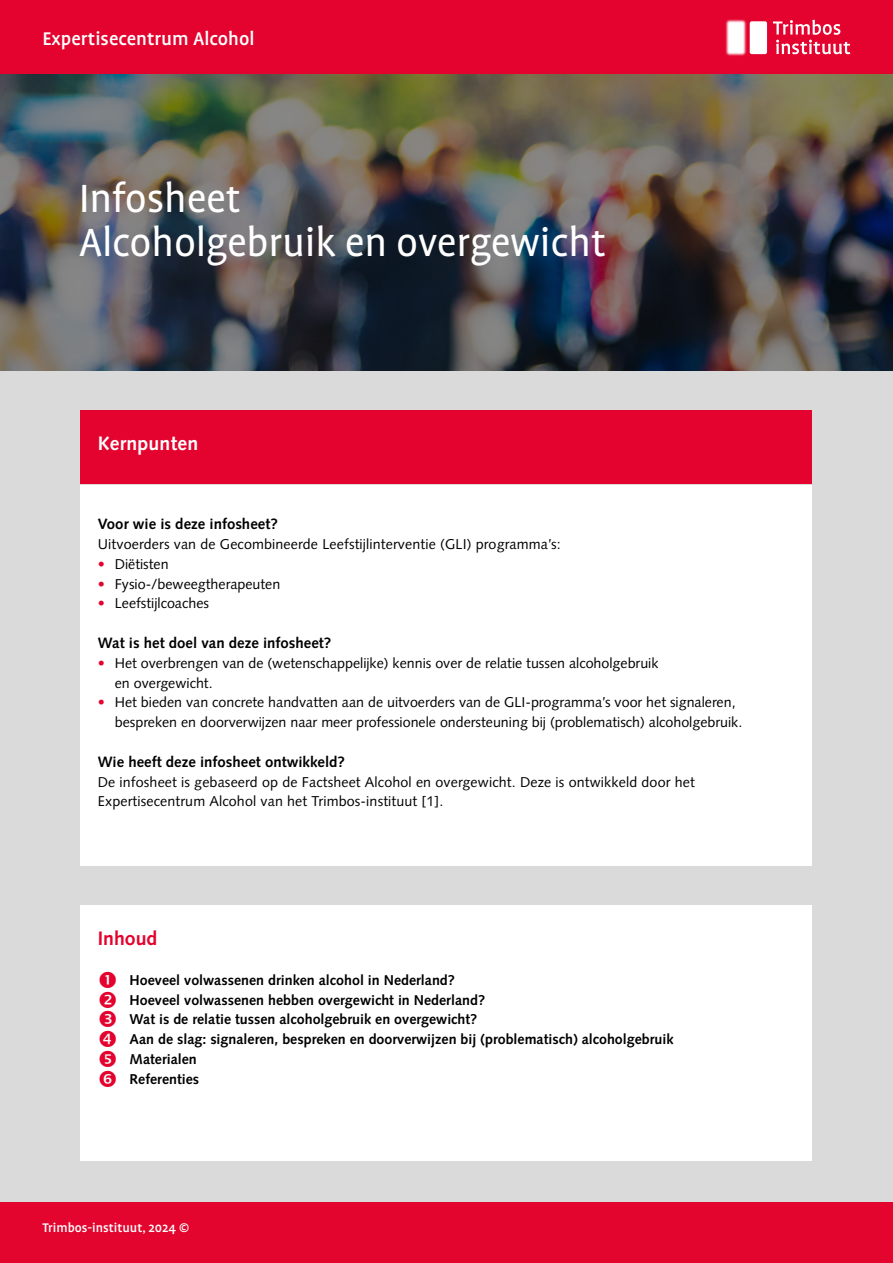
<style>
.page{position:relative;width:893px;height:1263px;background:#fff}
.page>*{position:absolute;margin:0;border:0;box-sizing:border-box;transform-origin:0 0}
.t1{font:45px/43.5px "Profile OT";letter-spacing:-.005em;color:#fff}
.t2{font:500 21px "Profile Pro";color:#fff}
.t3{font:700 19.5px "Syntax LT Std";letter-spacing:.01em;color:#fff}
.t4{font:700 19.5px "Syntax LT Pro";color:#e4032e}
.t5{font:700 15px "Syntax LT Std";color:#000}
.t6{font:14.25px/19.8px "Syntax LT Std";color:#000}
.t7{font:700 14.25px/19.8px "Syntax LT Pro";color:#000}
.t8{font:14.25px/19.8px "Syntax LT Pro";letter-spacing:.01em;color:#000}
.t9{font:500 14.25px "Profile Pro";color:#fff}
.s1{font-style:italic;color:#e4032e}
</style>
<div class="page">
<div style="left:0;top:164px;width:893px;height:1099px;background:#dadada"></div>
<img style="left:0;top:74px;width:893px;height:297px">
<div style="left:0;top:0;width:893px;height:74px;background:#e4032e"></div>
<svg style="left:788px;top:20px;width:62px;height:34px"></svg>
<img style="left:725px;top:19px;width:63px;height:37px">
<div style="left:81px;top:410px;width:731px;height:74px;background:#e4032e"></div>
<div style="left:81px;top:906px;width:731px;height:255px;background:#fff"></div>
<div style="left:0;top:1202px;width:893px;height:61px;background:#e3052d"></div>
<div style="left:81px;top:485px;width:731px;height:381px;background:#fff"></div>
<h2 class="t2" style="left:43px;top:27px;width:214px">Expertisecentrum Alcohol</h2>
<h1 class="t1" style="left:79px;top:179px;width:529px">Infosheet<br>Alcoholgebruik en overgewicht</h1>
<h3 class="t3" style="left:98px;top:432px;width:102px">Kernpunten</h3>
<p class="t5" style="left:98px;top:515px;width:182px">Voor wie is deze infosheet?</p>
<p class="t8" style="left:98px;top:534px;width:465px">Uitvoerders van de Gecombineerde Leefstijlinterventie (GLI) programma’s:</p>
<p class="t6" style="left:98px;top:554px;width:72px"><span class="s1">•</span> Diëtisten</p>
<p class="t6" style="left:98px;top:574px;width:184px"><span class="s1">•</span> Fysio-/beweegtherapeuten</p>
<p class="t6" style="left:98px;top:594px;width:113px"><span class="s1">•</span> Leefstijlcoaches</p>
<p class="t5" style="left:98px;top:634px;width:235px">Wat is het doel van deze infosheet?</p>
<p class="t6" style="left:115px;top:653px;width:545px;text-indent:-17px"><span class="s1">•</span> Het overbrengen van de (wetenschappelijke) kennis over de relatie tussen alcoholgebruik en overgewicht.</p>
<p class="t6" style="left:115px;top:693px;width:629px;text-indent:-17px"><span class="s1">•</span> Het bieden van concrete handvatten aan de uitvoerders van de GLI-programma’s voor het signaleren, bespreken en doorverwijzen naar meer professionele ondersteuning bij (problematisch) alcoholgebruik.</p>
<p class="t5" style="left:98px;top:753px;width:249px">Wie heeft deze infosheet ontwikkeld?</p>
<p class="t8" style="left:98px;top:772px;width:598px">De infosheet is gebaseerd op de Factsheet Alcohol en overgewicht. Deze is ontwikkeld door het<br>Expertisecentrum Alcohol van het Trimbos-instituut [1].</p>
<h3 class="t4" style="left:98px;top:927px;width:61px">Inhoud</h3>
<p class="t7" style="left:130px;top:970px;width:545px">Hoeveel volwassenen drinken alcohol in Nederland?<br>Hoeveel volwassenen hebben overgewicht in Nederland?<br>Wat is de relatie tussen alcoholgebruik en overgewicht?<br>Aan de slag: signaleren, bespreken en doorverwijzen bij (problematisch) alcoholgebruik Materialen<br>Referenties</p>
<p class="t9" style="left:43px;top:1219px;width:148px">Trimbos-instituut, 2024 ©</p>
</div>
